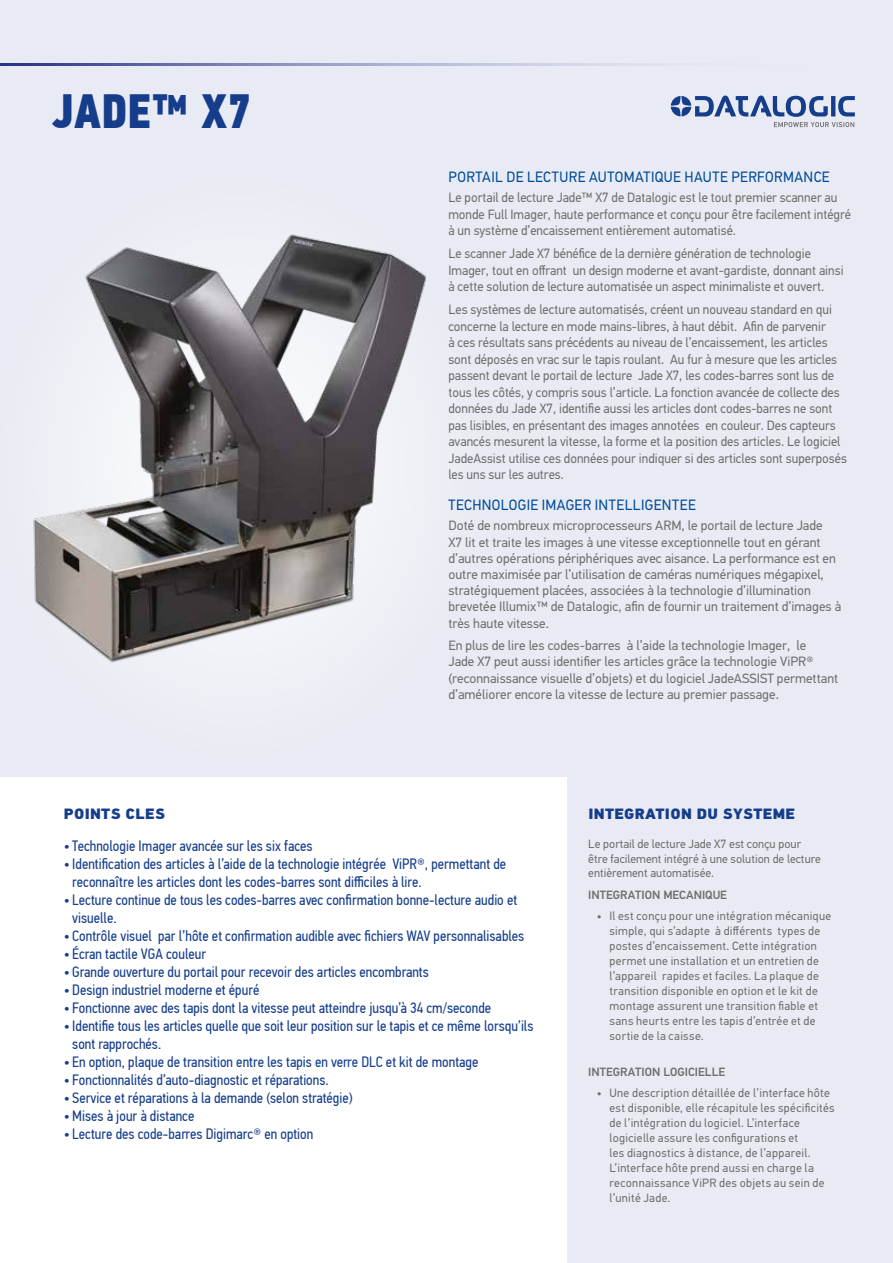
<style>
.page{position:relative;width:893px;height:1263px;background:#e8ebf3}
.page>*{position:absolute;margin:0;border:0;box-sizing:border-box;transform-origin:0 0}
.t1{font:48px "PF Din Text Cond Pro X Black";letter-spacing:.01em;color:#153d8c;scale:.91 1}
.t2{font:15px/18px "PF Din Text Cond Pro";color:#153d8c}
.t3{font:15px "PF Din Text Pro";letter-spacing:.025em;color:#004a99;scale:.96 1}
.t4{font:900 15px "PF Din Text Pro";letter-spacing:.02em;color:#153d8c}
.t5{font:13.5px/16.5px "PF Din Text Pro";color:#706f6f;scale:.96 1}
.t6{font:13.5px/16.2px "PF Din Text Pro";color:#706f6f}
.t7{font:12px/15px "PF Din Text Pro";letter-spacing:.025em;color:#706f6f}
.t8{font:12px/14.4px "PF Din Text Pro";color:#706f6f}
.t9{font:500 12px "PF Din Text Pro";color:#706f6f}
</style>
<div class="page">
<svg style="left:0;top:64px;width:645px;height:1px"></svg>
<img style="left:33px;top:234px;width:393px;height:429px">
<svg style="left:671px;top:96px;width:184px;height:31px"></svg>
<div style="left:0;top:777px;width:567px;height:486px;background:#fff"></div>
<h1 class="t1" style="left:52px;top:81px;width:221px">JADE™ X7</h1>
<p class="t3" style="left:448px;top:168px;width:399px">PORTAIL DE LECTURE AUTOMATIQUE HAUTE PERFORMANCE</p>
<p class="t5" style="left:448px;top:190px;width:421px">Le portail de lecture Jade™ X7 de Datalogic est le tout premier scanner au monde Full Imager, haute performance et conçu pour être facilement intégré à un système d’encaissement entièrement automatisé.</p>
<p class="t5" style="left:448px;top:245px;width:413px">Le scanner Jade X7 bénéfice de la dernière génération de technologie<br>Imager, tout en offrant un design moderne et avant-gardiste, donnant ainsi à cette solution de lecture automatisée un aspect minimaliste et ouvert.</p>
<p class="t5" style="left:448px;top:301px;width:417px">Les systèmes de lecture automatisés, créent un nouveau standard en qui concerne la lecture en mode mains-libres, à haut débit. Afin de parvenir<br>à ces résultats sans précédents au niveau de l’encaissement, les articles sont déposés en vrac sur le tapis roulant. Au fur à mesure que les articles passent devant le portail de lecture Jade X7, les codes-barres sont lus de tous les côtés, y compris sous l’article. La fonction avancée de collecte des données du Jade X7, identifie aussi les articles dont codes-barres ne sont pas lisibles, en présentant des images annotées en couleur. Des capteurs avancés mesurent la vitesse, la forme et la position des articles. Le logiciel JadeAssist utilise ces données pour indiquer si des articles sont superposés les uns sur les autres.</p>
<p class="t3" style="left:448px;top:496px;width:259px">TECHNOLOGIE IMAGER INTELLIGENTEE</p>
<p class="t6" style="left:448px;top:518px;width:394px">Doté de nombreux microprocesseurs ARM, le portail de lecture Jade<br>X7 lit et traite les images à une vitesse exceptionnelle tout en gérant d’autres opérations périphériques avec aisance. La performance est en outre maximisée par l’utilisation de caméras numériques mégapixel, stratégiquement placées, associées à la technologie d’illumination brevetée Illumix™ de Datalogic, afin de fournir un traitement d’images à très haute vitesse.</p>
<p class="t6" style="left:448px;top:637px;width:391px">En plus de lire les codes-barres à l’aide la technologie Imager, le<br>Jade X7 peut aussi identifier les articles grâce la technologie ViPR® (reconnaissance visuelle d’objets) et du logiciel JadeASSIST permettant d’améliorer encore la vitesse de lecture au premier passage.</p>
<p class="t4" style="left:64px;top:804px;width:103px">POINTS CLES</p>
<p class="t2" style="left:64px;top:836px;width:250px">• Technologie Imager avancée sur les six faces</p>
<p class="t2" style="left:72px;top:854px;width:435px;text-indent:-9px">• Identification des articles à l’aide de la technologie intégrée ViPR®, permettant de reconnaître les articles dont les codes-barres sont difficiles à lire.</p>
<p class="t2" style="left:72px;top:890px;width:446px;text-indent:-9px">• Lecture continue de tous les codes-barres avec confirmation bonne-lecture audio et visuelle.</p>
<p class="t2" style="left:64px;top:926px;width:462px">• Contrôle visuel par l’hôte et confirmation audible avec fichiers WAV personnalisables</p>
<p class="t2" style="left:64px;top:944px;width:144px">• Écran tactile VGA couleur</p>
<p class="t2" style="left:64px;top:962px;width:367px">• Grande ouverture du portail pour recevoir des articles encombrants</p>
<p class="t2" style="left:64px;top:980px;width:197px">• Design industriel moderne et épuré</p>
<p class="t2" style="left:64px;top:998px;width:429px">• Fonctionne avec des tapis dont la vitesse peut atteindre jusqu’à 34 cm/seconde</p>
<p class="t2" style="left:72px;top:1016px;width:463px;text-indent:-9px">• Identifie tous les articles quelle que soit leur position sur le tapis et ce même lorsqu’ils sont rapprochés.</p>
<p class="t2" style="left:64px;top:1052px;width:416px">• En option, plaque de transition entre les tapis en verre DLC et kit de montage</p>
<p class="t2" style="left:64px;top:1070px;width:266px">• Fonctionnalités d’auto-diagnostic et réparations.</p>
<p class="t2" style="left:64px;top:1088px;width:290px">• Service et réparations à la demande (selon stratégie)</p>
<p class="t2" style="left:64px;top:1106px;width:132px">• Mises à jour à distance</p>
<p class="t2" style="left:64px;top:1124px;width:251px">• Lecture des code-barres Digimarc® en option</p>
<p class="t4" style="left:588px;top:804px;width:208px">INTEGRATION DU SYSTEME</p>
<p class="t8" style="left:588px;top:837px;width:234px">Le portail de lecture Jade X7 est conçu pour être facilement intégré à une solution de lecture entièrement automatisée.</p>
<p class="t9" style="left:588px;top:887px;width:140px">INTEGRATION MECANIQUE</p>
<p class="t7" style="left:609px;top:908px;width:223px;text-indent:-13px">• Il est conçu pour une intégration mécanique simple, qui s’adapte à différents types de postes d’encaissement. Cette intégration permet une installation et un entretien de l’appareil rapides et faciles. La plaque de transition disponible en option et le kit de montage assurent une transition fiable et sans heurts entre les tapis d’entrée et de sortie de la caisse.</p>
<p class="t9" style="left:588px;top:1064px;width:138px">INTEGRATION LOGICIELLE</p>
<p class="t7" style="left:609px;top:1086px;width:227px;text-indent:-13px">• Une description détaillée de l’interface hôte est disponible, elle récapitule les spécificités de l’intégration du logiciel. L’interface logicielle assure les configurations et<br>les diagnostics à distance, de l’appareil.<br>L’interface hôte prend aussi en charge la reconnaissance ViPR des objets au sein de l’unité Jade.</p>
</div>
